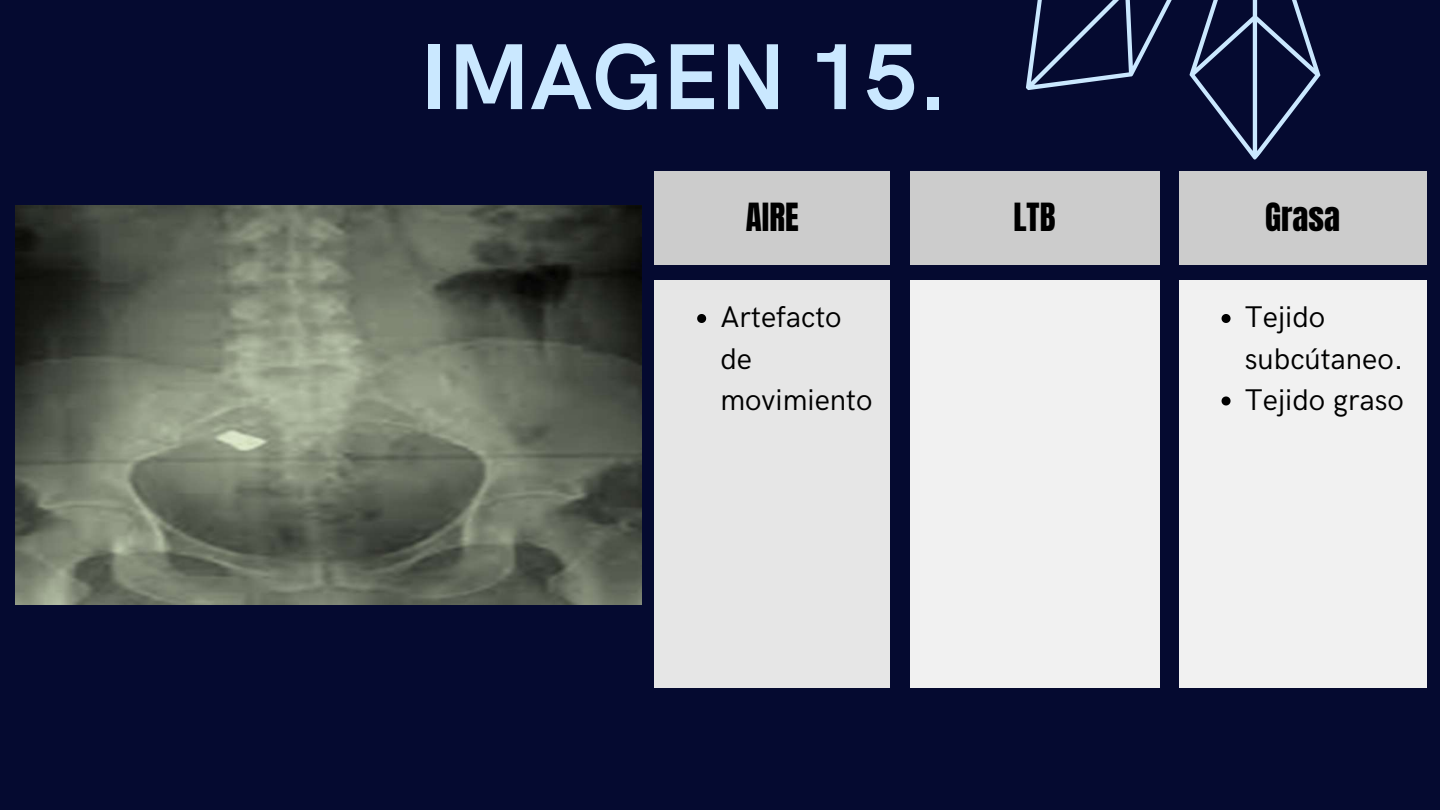
<style>
.page{position:relative;width:1440px;height:810px;background:#050a30}
.page>*{position:absolute;margin:0;border:0;box-sizing:border-box;transform-origin:0 0}
.t1{font:700 94px "HK Grotesk";color:#cae8ff}
.t2{font:33px "Anton";color:#000}
.t3{font:30px/41.2px "HK Grotesk";color:#000}
</style>
<div class="page">
<svg style="left:1026px;top:0;width:295px;height:239px"></svg>
<img style="left:15px;top:206px;width:626px;height:398px">
<div style="left:654px;top:171px;width:236px;height:94px;background:#ccc"></div>
<div style="left:654px;top:280px;width:236px;height:407px;background:#e6e6e6"></div>
<svg style="left:697px;top:314px;width:9px;height:9px"></svg>
<div style="left:910px;top:171px;width:249px;height:94px;background:#ccc"></div>
<div style="left:910px;top:280px;width:249px;height:407px;background:#f1f1f1"></div>
<div style="left:1179px;top:171px;width:247px;height:94px;background:#ccc"></div>
<div style="left:1179px;top:280px;width:247px;height:407px;background:#f1f1f1"></div>
<svg style="left:1222px;top:314px;width:9px;height:9px"></svg>
<svg style="left:1222px;top:396px;width:9px;height:9px"></svg>
<h1 class="t1" style="left:420px;top:25px;width:530px">IMAGEN 15.</h1>
<p class="t2" style="left:746px;top:193px;width:54px">AIRE</p>
<p class="t3" style="left:720px;top:298px;width:154px">Artefacto de movimiento</p>
<p class="t2" style="left:1014px;top:193px;width:43px">LTB</p>
<p class="t2" style="left:1265px;top:193px;width:76px">Grasa</p>
<p class="t3" style="left:1245px;top:298px;width:161px">Tejido subcútaneo.<br>Tejido graso</p>
</div>
